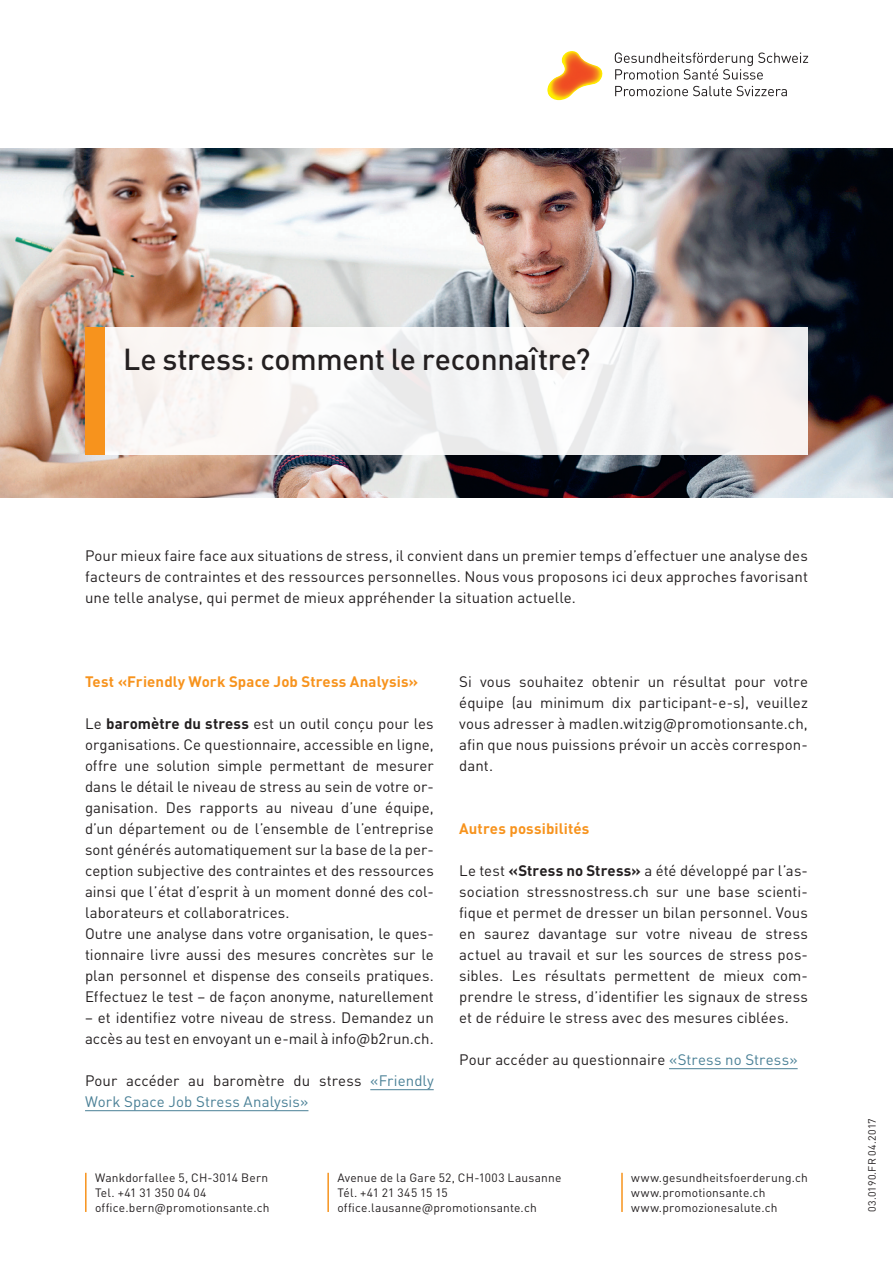
<style>
.page{position:relative;width:893px;height:1263px;background:#fff}
.page>*{position:absolute;margin:0;border:0;box-sizing:border-box;transform-origin:0 0}
.t1{font:500 30px "DINOT";letter-spacing:-.01em;color:#231f20}
.t2{font:15px/21px "DINOT";color:#231f20;text-align:justify}
.t3{font:15px/21px "DINOT";letter-spacing:.005em;color:#4a8096}
.t4{font:700 15px "DINOT";letter-spacing:.01em;color:#f7931d}
.t5{font:12px/15px "DINOT";letter-spacing:.015em;color:#231f20}
.t6{font:10.5px "DINOT";letter-spacing:.035em;color:#231f20}
.s1{font-weight:700}
.s2{color:#231f20}
.s3{color:#4a8096}
</style>
<div class="page">
<img style="left:0;top:149px;width:893px;height:349px">
<hr style="left:370px;top:1089px;width:64px;height:1px;background:#4a8096">
<hr style="left:85px;top:1110px;width:223px;height:1px;background:#4a8096">
<div style="left:85px;top:327px;width:723px;height:128px;background:linear-gradient(to right,#f9f7f6,#f3f2f3)"></div>
<div style="left:85px;top:327px;width:19px;height:128px;background:#f7931d"></div>
<hr style="left:669px;top:1068px;width:129px;height:1px;background:#4a8096">
<img style="left:547px;top:51px;width:56px;height:49px">
<svg style="left:615px;top:53px;width:193px;height:27px"></svg>
<svg style="left:615px;top:86px;width:172px;height:10px"></svg>
<hr style="left:85px;top:1173px;width:2px;height:39px;background:#f7931d">
<hr style="left:327px;top:1173px;width:2px;height:39px;background:#f7931d">
<hr style="left:621px;top:1173px;width:2px;height:39px;background:#f7931d">
<h1 class="t1" style="left:123px;top:338px;width:468px">Le stress: comment le reconnaître?</h1>
<p class="t2" style="left:85px;top:544px;width:724px">Pour mieux faire face aux situations de stress, il convient dans un premier temps d’effectuer une analyse des facteurs de contraintes et des ressources personnelles. Nous vous proposons ici deux approches favorisant une telle analyse, qui permet de mieux appréhender la situation actuelle.</p>
<p class="t4" style="left:85px;top:671px;width:335px">Test «Friendly Work Space Job Stress Analysis»</p>
<p class="t2" style="left:85px;top:712px;width:350px;text-align:left">Le <span class="s1">baromètre du stress</span> est un outil conçu pour les organisations. Ce questionnaire, accessible en ligne, offre une solution simple permettant de mesurer dans le détail le niveau de stress au sein de votre or&shy;ganisation. Des rapports au niveau d’une équipe, d’un département ou de l’ensemble de l’entreprise sont générés automatiquement sur la base de la per&shy;ception subjective des contraintes et des ressources ainsi que l’état d’esprit à un moment donné des col&shy;laborateurs et collaboratrices.<br>Outre une analyse dans votre organisation, le ques&shy;tionnaire livre aussi des mesures concrètes sur le plan personnel et dispense des conseils pratiques.<br>Effectuez le test – de façon anonyme, naturellement</p>
<p class="t2" style="left:85px;top:1006px;width:350px">– et identifiez votre niveau de stress. Demandez un accès au test en envoyant un e-mail à info@b2run.ch.</p>
<p class="t3" style="left:85px;top:1069px;width:350px"><span class="s2">Pour accéder au baromètre du stress</span> «Friendly<br>Work Space Job Stress Analysis»</p>
<p class="t2" style="left:459px;top:670px;width:350px">Si vous souhaitez obtenir un résultat pour votre équipe (au minimum dix participant-e-s), veuillez vous adresser à madlen.witzig@promotionsante.ch, afin que nous puissions prévoir un accès correspon&shy;dant.</p>
<p class="t4" style="left:459px;top:818px;width:132px">Autres possibilités</p>
<p class="t2" style="left:459px;top:859px;width:350px">Le test <span class="s1">«Stress no Stress»</span> a été développé par l’as&shy;sociation stressnostress.ch sur une base scienti&shy;fique et permet de dresser un bilan personnel. Vous en saurez davantage sur votre niveau de stress actuel au travail et sur les sources de stress pos&shy;sibles. Les résultats permettent de mieux com&shy;prendre le stress, d’identifier les signaux de stress et de réduire le stress avec des mesures ciblées.</p>
<p class="t2" style="left:459px;top:1048px;width:340px">Pour accéder au questionnaire <span class="s3">«Stress no Stress»</span></p>
<p class="t5" style="left:95px;top:1169px;width:176px">Wankdorfallee 5, CH-3014 Bern<br>Tel. +41 31 350 04 04 office.bern@promotionsante.ch</p>
<p class="t5" style="left:337px;top:1169px;width:226px">Avenue de la Gare 52, CH-1003 Lausanne<br>Tél. +41 21 345 15 15 office.lausanne@promotionsante.ch</p>
<p class="t5" style="left:631px;top:1169px;width:178px">www.gesundheitsfoerderung.ch www.promotionsante.ch www.promozionesalute.ch</p>
<p class="t6" style="left:865px;top:1212px;width:95px;rotate:-90deg">03.0190.FR 04.2017</p>
</div>
